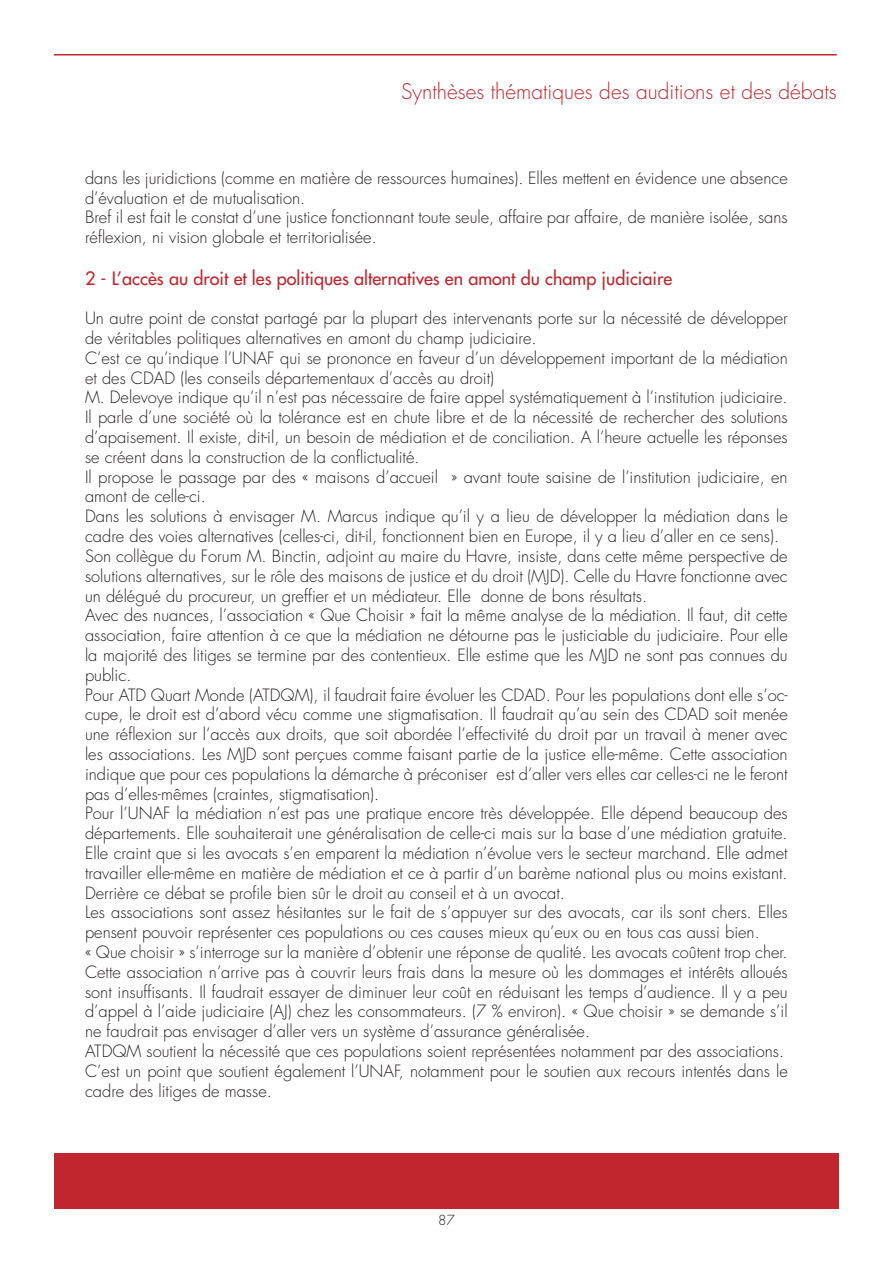
<style>
.page{position:relative;width:893px;height:1263px;background:#fff}
.page>*{position:absolute;margin:0;border:0;box-sizing:border-box;transform-origin:0 0}
.t1{font:300 21px "Futura";color:#c0262d}
.t2{font:18px "Futura";color:#c0262d}
.t3{font:300 16.5px/19.8px "Futura";color:#231f20}
.t4{font:300 13.5px "Futura";color:#231f20}
</style>
<div class="page">
<hr style="left:54px;top:54px;width:783px;height:2px;background:#c0262d">
<div style="left:54px;top:1154px;width:785px;height:55px;background:#c0262d"></div>
<p class="t1" style="left:401px;top:78px;width:437px">Synthèses thématiques des auditions et des débats</p>
<p class="t3" style="left:85px;top:168px;width:704px">dans les juridictions (comme en matière de ressources humaines). Elles mettent en évidence une absence d’évaluation et de mutualisation.<br>Bref il est fait le constat d’une justice fonctionnant toute seule, affaire par affaire, de manière isolée, sans réflexion, ni vision globale et territorialisée.</p>
<p class="t2" style="left:85px;top:266px;width:589px">2 - L’accès au droit et les politiques alternatives en amont du champ judiciaire</p>
<p class="t3" style="left:85px;top:309px;width:704px">Un autre point de constat partagé par la plupart des intervenants porte sur la nécessité de développer de véritables politiques alternatives en amont du champ judiciaire.<br>C’est ce qu’indique l’UNAF qui se prononce en faveur d’un développement important de la médiation et des CDAD (les conseils départementaux d’accès au droit)<br>M. Delevoye indique qu’il n’est pas nécessaire de faire appel systématiquement à l’institution judiciaire.<br>Il parle d’une société où la tolérance est en chute libre et de la nécessité de rechercher des solutions d’apaisement. Il existe, dit-il, un besoin de médiation et de conciliation. A l’heure actuelle les réponses se créent dans la construction de la conflictualité.<br>Il propose le passage par des « maisons d’accueil » avant toute saisine de l’institution judiciaire, en amont de celle-ci.<br>Dans les solutions à envisager M. Marcus indique qu’il y a lieu de développer la médiation dans le cadre des voies alternatives (celles-ci, dit-il, fonctionnent bien en Europe, il y a lieu d’aller en ce sens).<br>Son collègue du Forum M. Binctin, adjoint au maire du Havre, insiste, dans cette même perspective de solutions alternatives, sur le rôle des maisons de justice et du droit (MJD). Celle du Havre fonctionne avec un délégué du procureur, un greffier et un médiateur. Elle donne de bons résultats.<br>Avec des nuances, l’association « Que Choisir » fait la même analyse de la médiation. Il faut, dit cette association, faire attention à ce que la médiation ne détourne pas le justiciable du judiciaire. Pour elle la majorité des litiges se termine par des contentieux. Elle estime que les MJD ne sont pas connues du public.<br>Pour ATD Quart Monde (ATDQM), il faudrait faire évoluer les CDAD. Pour les populations dont elle s’oc&shy;cupe, le droit est d’abord vécu comme une stigmatisation. Il faudrait qu’au sein des CDAD soit menée une réflexion sur l’accès aux droits, que soit abordée l’effectivité du droit par un travail à mener avec les associations. Les MJD sont perçues comme faisant partie de la justice elle-même. Cette association indique que pour ces populations la démarche à préconiser est d’aller vers elles car celles-ci ne le feront pas d’elles-mêmes (craintes, stigmatisation).<br>Pour l’UNAF la médiation n’est pas une pratique encore très développée. Elle dépend beaucoup des départements. Elle souhaiterait une généralisation de celle-ci mais sur la base d’une médiation gratuite.<br>Elle craint que si les avocats s’en emparent la médiation n’évolue vers le secteur marchand. Elle admet travailler elle-même en matière de médiation et ce à partir d’un barème national plus ou moins existant.<br>Derrière ce débat se profile bien sûr le droit au conseil et à un avocat.<br>Les associations sont assez hésitantes sur le fait de s’appuyer sur des avocats, car ils sont chers. Elles pensent pouvoir représenter ces populations ou ces causes mieux qu’eux ou en tous cas aussi bien.<br>« Que choisir » s’interroge sur la manière d’obtenir une réponse de qualité. Les avocats coûtent trop cher.<br>Cette association n’arrive pas à couvrir leurs frais dans la mesure où les dommages et intérêts alloués sont insuffisants. Il faudrait essayer de diminuer leur coût en réduisant les temps d’audience. Il y a peu d’appel à l’aide judiciaire (AJ) chez les consommateurs. (7 % environ). « Que choisir » se demande s’il ne faudrait pas envisager d’aller vers un système d’assurance généralisée.<br>ATDQM soutient la nécessité que ces populations soient représentées notamment par des associations.<br>C’est un point que soutient également l’UNAF, notamment pour le soutien aux recours intentés dans le cadre des litiges de masse.</p>
<p class="t4" style="left:438px;top:1211px;width:18px">87</p>
</div>
